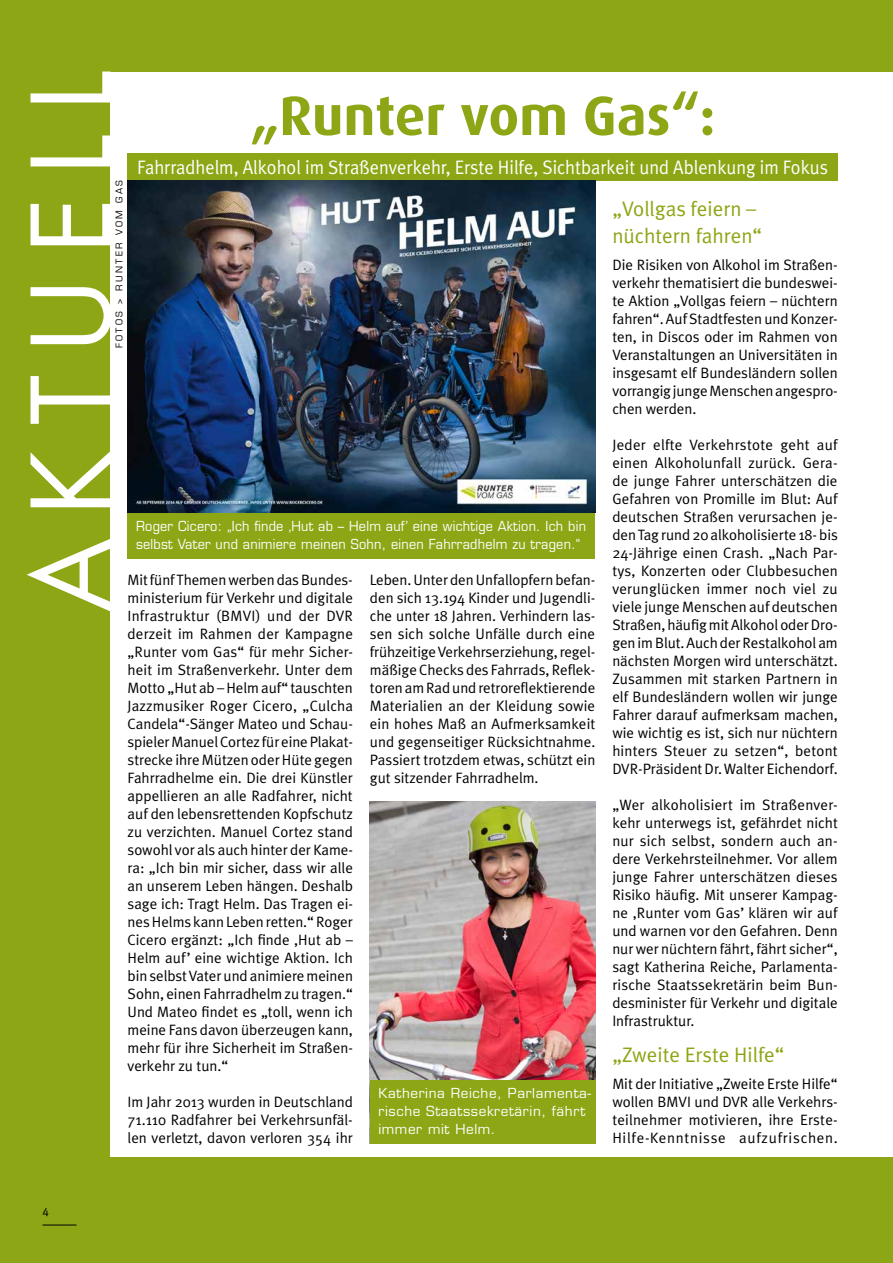
<style>
.page{position:relative;width:893px;height:1263px;background:#8ca615}
.page>*{position:absolute;margin:0;border:0;box-sizing:border-box;transform-origin:0 0}
.t1{font:120px "Futura T";letter-spacing:.175em;color:#fff}
.t2{font:700 55.5px "Dax";color:#8ca615}
.t3{font:21px/27px "Meta Plus Normal";color:#8ca615}
.t4{font:19.5px "Meta Plus Normal";color:#fff;scale:.94 1}
.t5{font:15px/18px "Meta Plus Normal";color:#000;text-align:justify}
.t6{font:13.5px/18px "Eurostile";letter-spacing:.02em;color:#fff;scale:.94 1}
.t7{font:13.5px/18px "Eurostile";letter-spacing:.045em;color:#fff}
.t8{font:12px "Meta Plus Normal Caps";color:#000}
.t9{font:9px "Eurostile";letter-spacing:.25em;color:#000}
</style>
<div class="page">
<div style="left:111px;top:72px;width:782px;height:1085px;background:#fff"></div>
<div style="left:128px;top:153px;width:710px;height:27px;background:#8ca615"></div>
<img style="left:370px;top:801px;width:225px;height:279px">
<img style="left:128px;top:180px;width:467px;height:332px">
<div style="left:128px;top:513px;width:467px;height:45px;background:#8ca615"></div>
<div style="left:370px;top:1080px;width:225px;height:63px;background:#8ca615"></div>
<hr style="left:43px;top:1225px;width:34px;height:1px;background:#000">
<h1 class="t1" style="left:1px;top:612px;width:544px;rotate:-90deg">Aktuell</h1>
<h2 class="t2" style="left:250px;top:84px;width:467px">„Runter vom Gas“:</h2>
<h3 class="t4" style="left:137px;top:156px;width:737px">Fahrradhelm, Alkohol im Straßenverkehr, Erste Hilfe, Sichtbarkeit und Ablenkung im Fokus</h3>
<p class="t9" style="left:114px;top:348px;width:169px;rotate:-90deg">FotOS &gt; Run ter v om Gas</p>
<h3 class="t3" style="left:612px;top:195px;width:151px">„Vollgas feiern – nüchtern fahren“</h3>
<p class="t5" style="left:612px;top:256px;width:227px">Die Risiken von Alkohol im Straßen&shy;verkehr thematisiert die bundeswei&shy;te Aktion „Vollgas feiern – nüchtern fahren“. Auf Stadtfesten und Konzer&shy;ten, in Discos oder im Rahmen von Veranstaltungen an Universitäten in insgesamt elf Bundesländern sollen vorrangig junge Menschen angespro&shy;chen werden.</p>
<p class="t5" style="left:612px;top:436px;width:227px">Jeder elfte Verkehrstote geht auf einen Alkoholunfall zurück. Gera&shy;de junge Fahrer unterschätzen die Gefahren von Promille im Blut: Auf deutschen Straßen verursachen je&shy;den Tag rund 20 alkoholisierte 18- bis 24-Jährige einen Crash. „Nach Par&shy;tys, Konzerten oder Clubbesuchen verunglücken immer noch viel zu viele junge Menschen auf deutschen Straßen, häufig mit Alkohol oder Dro&shy;gen im Blut. Auch der Restalkohol am nächsten Morgen wird unterschätzt.<br>Zusammen mit starken Partnern in elf Bundesländern wollen wir junge Fahrer darauf aufmerksam machen, wie wichtig es ist, sich nur nüchtern hinters Steuer zu setzen“, betont DVR-Präsident Dr. Walter Eichendorf.</p>
<p class="t5" style="left:612px;top:796px;width:227px">„Wer alkoholisiert im Straßenver&shy;kehr unterwegs ist, gefährdet nicht nur sich selbst, sondern auch an&shy;dere Verkehrsteilnehmer. Vor allem junge Fahrer unterschätzen dieses Risiko häufig. Mit unserer Kampag&shy;ne ‚Runter vom Gas’ klären wir auf und warnen vor den Gefahren. Denn nur wer nüchtern fährt, fährt sicher“, sagt Katherina Reiche, Parlamenta&shy;rische Staatssekretärin beim Bun&shy;desminister für Verkehr und digitale Infrastruktur.</p>
<h3 class="t3" style="left:612px;top:1041px;width:174px">„Zweite Erste Hilfe“</h3>
<p class="t5" style="left:612px;top:1075px;width:227px">Mit der Initiative „Zweite Erste Hilfe“ wollen BMVI und DVR alle Verkehrs&shy;teilnehmer motivieren, ihre Erste-Hilfe-Kenntnisse aufzufrischen.</p>
<p class="t6" style="left:136px;top:517px;width:480px">Roger Cicero: „Ich finde ‚Hut ab – Helm auf’ eine wichtige Aktion. Ich bin selbst Vater und animiere meinen Sohn, einen Fahrradhelm zu tragen.“</p>
<p class="t5" style="left:128px;top:571px;width:227px">Mit fünf Themen werben das Bundes&shy;ministerium für Verkehr und digitale Infrastruktur (BMVI) und der DVR derzeit im Rahmen der Kampagne „Runter vom Gas“ für mehr Sicher&shy;heit im Straßenverkehr. Unter dem Motto „Hut ab – Helm auf“ tauschten Jazzmusiker Roger Cicero, „Culcha Candela“-Sänger Mateo und Schau&shy;spieler Manuel Cortez für eine Plakat&shy;strecke ihre Mützen oder Hüte gegen Fahrradhelme ein. Die drei Künstler appellieren an alle Radfahrer, nicht auf den lebensrettenden Kopfschutz zu verzichten. Manuel Cortez stand sowohl vor als auch hinter der Kame&shy;ra: „Ich bin mir sicher, dass wir alle an unserem Leben hängen. Deshalb sage ich: Tragt Helm. Das Tragen ei&shy;nes Helms kann Leben retten.“ Roger Cicero ergänzt: „Ich finde ‚Hut ab – Helm auf’ eine wichtige Aktion. Ich bin selbst Vater und animiere meinen Sohn, einen Fahrradhelm zu tragen.“ Und Mateo findet es „toll, wenn ich meine Fans davon überzeugen kann, mehr für ihre Sicherheit im Straßen&shy;verkehr zu tun.“</p>
<p class="t5" style="left:128px;top:1093px;width:227px">Im Jahr 2013 wurden in Deutschland 71.110 Radfahrer bei Verkehrsunfäl&shy;len verletzt, davon verloren 354 ihr</p>
<p class="t5" style="left:370px;top:571px;width:227px">Leben. Unter den Unfallopfern befan&shy;den sich 13.194 Kinder und Jugendli&shy;che unter 18 Jahren. Verhindern las&shy;sen sich solche Unfälle durch eine frühzeitige Verkehrserziehung, regel&shy;mäßige Checks des Fahrrads, Reflek&shy;toren am Rad und retroreflektierende Materialien an der Kleidung sowie ein hohes Maß an Aufmerksamkeit und gegenseitiger Rücksichtnahme.<br>Passiert trotzdem etwas, schützt ein gut sitzender Fahrradhelm.</p>
<p class="t7" style="left:378px;top:1084px;width:214px">Katherina Reiche, Parlamenta&shy;rische Staatssekretärin, fährt immer mit Helm.</p>
<p class="t8" style="left:43px;top:1204px;width:8px">4</p>
</div>
